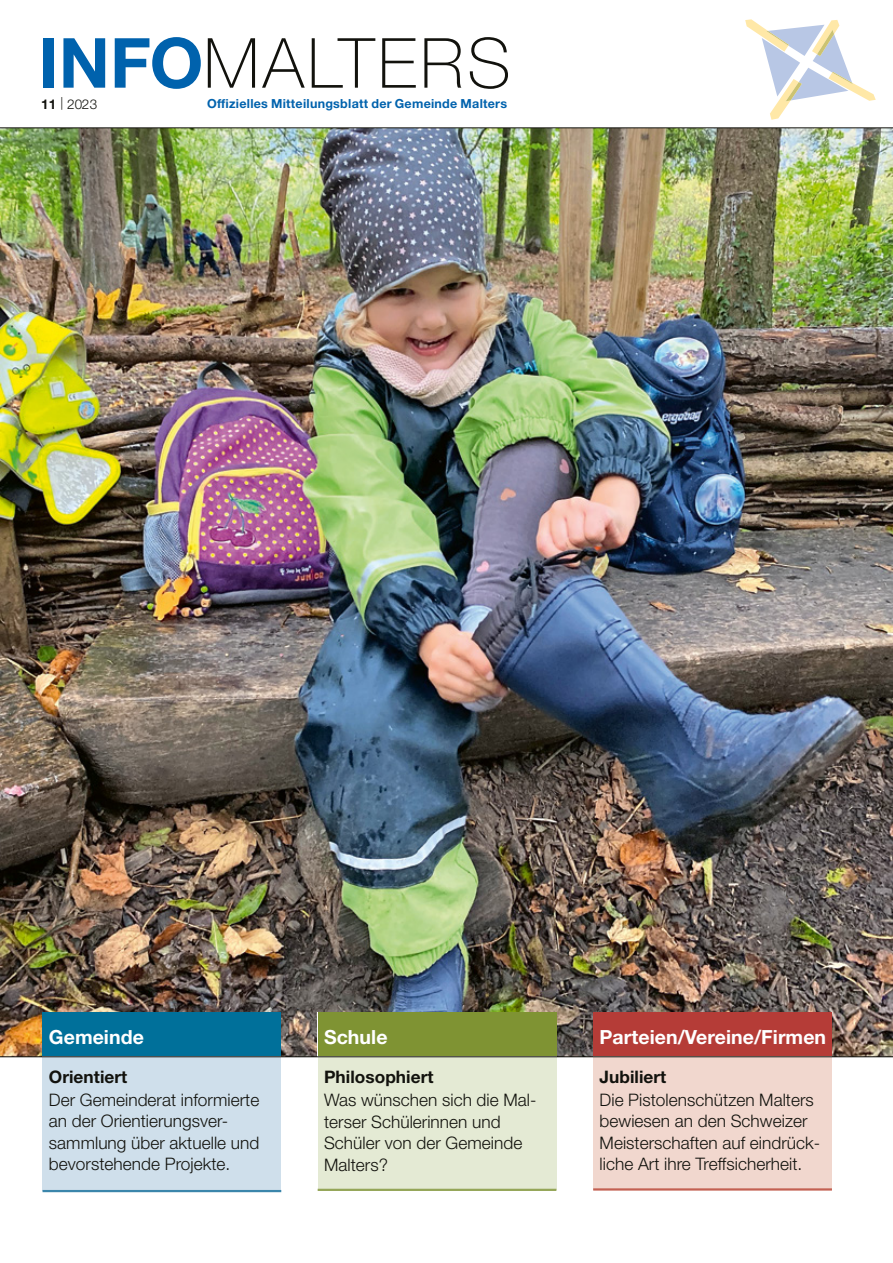
<style>
.page{position:relative;width:893px;height:1263px;background:#fff}
.page>*{position:absolute;margin:0;border:0;box-sizing:border-box;transform-origin:0 0}
.t1{font:100 69.15px "Helvetica Neue LT Std";letter-spacing:.05em;color:#12120d}
.t2{font:700 19.5px "Helvetica Neue LT Std";letter-spacing:.005em;color:#fff}
.t3{font:300 17.25px/21.3px "Helvetica Neue LT Std";letter-spacing:.005em;color:#12120d}
.t4{font:700 17.25px "Helvetica Neue LT Std";letter-spacing:.005em;color:#12120d}
.t5{font:300 13.5px "Helvetica Neue LT Std";color:#12120d}
.t6{font:700 12.6px "Helvetica Neue LT Std";letter-spacing:.02em;color:#0062ad}
.s1{font-weight:700;color:#0062ad}
.s2{font-weight:700}
.s3{font-size:12.6px}
</style>
<div class="page">
<img style="left:0;top:129px;width:893px;height:927px">
<svg style="left:745px;top:19px;width:131px;height:101px"></svg>
<hr style="left:0;top:128px;width:893px;height:1px;background:#12120d">
<div style="left:43px;top:1012px;width:238px;height:44px;background:#00709a"></div>
<div style="left:43px;top:1056px;width:238px;height:135px;background:#cfdfeb"></div>
<hr style="left:43px;top:1190px;width:238px;height:2px;background:#3b86ab">
<div style="left:318px;top:1012px;width:238px;height:45px;background:#7f9333"></div>
<div style="left:318px;top:1057px;width:238px;height:133px;background:#e4ead4"></div>
<hr style="left:318px;top:1189px;width:238px;height:2px;background:#95a658">
<div style="left:593px;top:1012px;width:239px;height:44px;background:#b53c37"></div>
<div style="left:593px;top:1056px;width:239px;height:133px;background:#f1d7ce"></div>
<hr style="left:593px;top:1188px;width:239px;height:2px;background:#c36052">
<hr style="left:0;top:1056px;width:893px;height:1px;background:#12120d">
<h1 class="t1" style="left:38px;top:24px;width:474px"><span class="s1">INFO</span>MALTERS</h1>
<p class="t5" style="left:41px;top:96px;width:57px"><span class="s2">11</span> <span class="s3">|</span> 2023</p>
<p class="t6" style="left:207px;top:96px;width:301px">Offizielles Mitteilungsblatt der Gemeinde Malters</p>
<p class="t2" style="left:49px;top:1024px;width:96px">Gemeinde</p>
<p class="t4" style="left:49px;top:1066px;width:80px">Orientiert</p>
<p class="t3" style="left:49px;top:1089px;width:212px">Der Gemeinderat informierte an der Orientierungsver&shy;sammlung über aktuelle und bevorstehende Projekte.</p>
<p class="t2" style="left:324px;top:1025px;width:65px">Schule</p>
<p class="t4" style="left:324px;top:1066px;width:111px">Philosophiert</p>
<p class="t3" style="left:324px;top:1089px;width:214px">Was wünschen sich die Mal&shy;terser Schülerinnen und<br>Schüler von der Gemeinde<br>Malters?</p>
<p class="t2" style="left:600px;top:1024px;width:228px">Parteien/Vereine/Firmen</p>
<p class="t4" style="left:600px;top:1066px;width:68px">Jubiliert</p>
<p class="t3" style="left:600px;top:1089px;width:222px">Die Pistolenschützen Malters bewiesen an den Schweizer<br>Meisterschaften auf eindrück&shy;liche Art ihre Treffsicherheit.</p>
</div>
